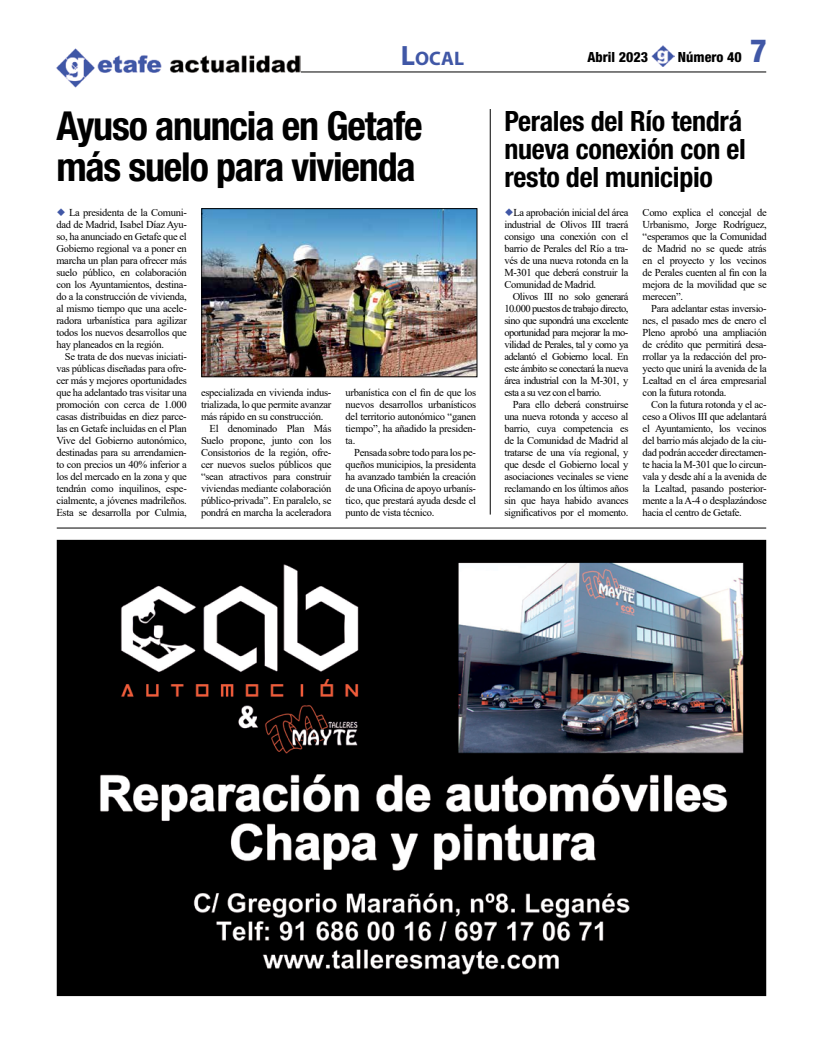
<style>
.page{position:relative;width:823px;height:1049px;background:#fff}
.page>*{position:absolute;margin:0;border:0;box-sizing:border-box;transform-origin:0 0}
.t1{font:700 condensed 40px/41px "Helvetica Neue";letter-spacing:-.03em;color:#000}
.t2{font:800 condensed 32px "Helvetica Neue";color:#4057a6}
.t3{font:700 condensed 28px/28px "Helvetica Neue";letter-spacing:-.01em;color:#000}
.t4{font:700 19.6px "Myriad Pro";color:#4057a6}
.t5{font:800 condensed 14px "Helvetica Neue";color:#000}
.t6{font:10.5px/12px "Times New Roman";letter-spacing:-.025em;color:#000;text-align:justify}
.s1{font-size:28px}
</style>
<div class="page">
<hr style="left:57px;top:72px;width:708px;height:1px;background:#000">
<img style="left:56px;top:48px;width:244px;height:40px">
<img style="left:651px;top:45px;width:23px;height:22px">
<img style="left:59px;top:542px;width:704px;height:452px">
<img style="left:203px;top:210px;width:272px;height:165px">
<div style="left:201px;top:208px;width:276px;height:169px;border:1px solid #000"></div>
<hr style="left:57px;top:527px;width:708px;height:1px;background:#000">
<hr style="left:489px;top:109px;width:1px;height:405px;background:#000">
<h3 class="t4" style="left:400px;top:46px;width:63px"><span class="s1">L</span>OCAL</h3>
<h3 class="t5" style="left:587px;top:48px;width:62px">Abril 2023</h3>
<h3 class="t5" style="left:677px;top:48px;width:65px">Número 40</h3>
<h2 class="t2" style="left:749px;top:31px;width:18px">7</h2>
<h1 class="t1" style="left:56px;top:105px;width:367px">Ayuso anuncia en Getafe más suelo para vivienda</h1>
<p class="t6" style="left:56px;top:206px;width:132px;text-indent:13px">La presidenta de la Comuni&shy;dad de Madrid, Isabel Díaz Ayu&shy;so, ha anunciado en Getafe que el Gobierno regional va a poner en marcha un plan para ofrecer más suelo público, en colaboración con los Ayuntamientos, destina&shy;do a la construcción de vivienda, al mismo tiempo que una acele&shy;radora urbanística para agilizar todos los nuevos desarrollos que hay planeados en la región.</p>
<p class="t6" style="left:56px;top:350px;width:132px;text-indent:9px">Se trata de dos nuevas iniciati&shy;vas públicas diseñadas para ofre&shy;cer más y mejores oportunidades que ha adelantado tras visitar una promoción con cerca de 1.000 casas distribuidas en diez parce&shy;las en Getafe incluidas en el Plan Vive del Gobierno autonómico, destinadas para su arrendamien&shy;to con precios un 40% inferior a los del mercado en la zona y que tendrán como inquilinos, espe&shy;cialmente, a jóvenes madrileños.<br>Esta se desarrolla por Culmia,</p>
<p class="t6" style="left:201px;top:386px;width:132px">especializada en vivienda indus-</p>
<p class="t6" style="left:201px;top:398px;width:132px">trializada, lo que permite avanzar</p>
<p class="t6" style="left:201px;top:410px;width:124px">más rápido en su construcción.</p>
<p class="t6" style="left:209px;top:422px;width:123px">El denominado Plan Más</p>
<p class="t6" style="left:201px;top:434px;width:132px">Suelo propone, junto con los</p>
<p class="t6" style="left:201px;top:446px;width:132px">Consistorios de la región, ofre-</p>
<p class="t6" style="left:201px;top:458px;width:132px">cer nuevos suelos públicos que</p>
<p class="t6" style="left:201px;top:470px;width:132px">“sean atractivos para construir</p>
<p class="t6" style="left:201px;top:482px;width:132px">viviendas mediante colaboración</p>
<p class="t6" style="left:201px;top:494px;width:132px">público-privada”. En paralelo, se</p>
<p class="t6" style="left:201px;top:506px;width:132px">pondrá en marcha la aceleradora</p>
<p class="t6" style="left:345px;top:386px;width:132px">urbanística con el fin de que los nuevos desarrollos urbanísticos del territorio autonómico “ganen tiempo”, ha añadido la presiden&shy;ta.</p>
<p class="t6" style="left:345px;top:446px;width:132px;text-indent:9px">Pensada sobre todo para los pe&shy;queños municipios, la presidenta ha avanzado también la creación de una Oficina de apoyo urbanís&shy;tico, que prestará ayuda desde el punto de vista técnico.</p>
<h3 class="t3" style="left:504px;top:106px;width:243px">Perales del Río tendrá nueva conexión con el resto del municipio</h3>
<p class="t6" style="left:504px;top:206px;width:125px;text-indent:9px">La aprobación inicial del área industrial de Olivos III traerá consigo una conexión con el barrio de Perales del Río a tra&shy;vés de una nueva rotonda en la M-301 que deberá construir la Comunidad de Madrid.</p>
<p class="t6" style="left:504px;top:290px;width:125px;text-indent:9px">Olivos III no solo generará 10.000 puestos de trabajo directo, sino que supondrá una excelente oportunidad para mejorar la mo&shy;vilidad de Perales, tal y como ya adelantó el Gobierno local. En este ámbito se conectará la nueva área industrial con la M-301, y esta a su vez con el barrio.</p>
<p class="t6" style="left:504px;top:398px;width:125px;text-indent:9px">Para ello deberá construirse una nueva rotonda y acceso al barrio, cuya competencia es de la Comunidad de Madrid al tratarse de una vía regional, y que desde el Gobierno local y asociaciones vecinales se viene reclamando en los últimos años sin que haya habido avances significativos por el momento.</p>
<p class="t6" style="left:642px;top:206px;width:125px">Como explica el concejal de Urbanismo, Jorge Rodríguez, “esperamos que la Comunidad de Madrid no se quede atrás en el proyecto y los vecinos de Perales cuenten al fin con la mejora de la movilidad que se merecen”.</p>
<p class="t6" style="left:642px;top:302px;width:125px;text-indent:9px">Para adelantar estas inversio&shy;nes, el pasado mes de enero el Pleno aprobó una ampliación de crédito que permitirá desa&shy;rrollar ya la redacción del pro&shy;yecto que unirá la avenida de la Lealtad en el área empresarial con la futura rotonda.</p>
<p class="t6" style="left:642px;top:398px;width:125px;text-indent:9px">Con la futura rotonda y el ac&shy;ceso a Olivos III que adelantará el Ayuntamiento, los vecinos del barrio más alejado de la ciu&shy;dad podrán acceder directamen&shy;te hacia la M-301 que lo circun&shy;vala y desde ahí a la avenida de la Lealtad, pasando posterior&shy;mente a la A-4 o desplazándose hacia el centro de Getafe.</p>
</div>
